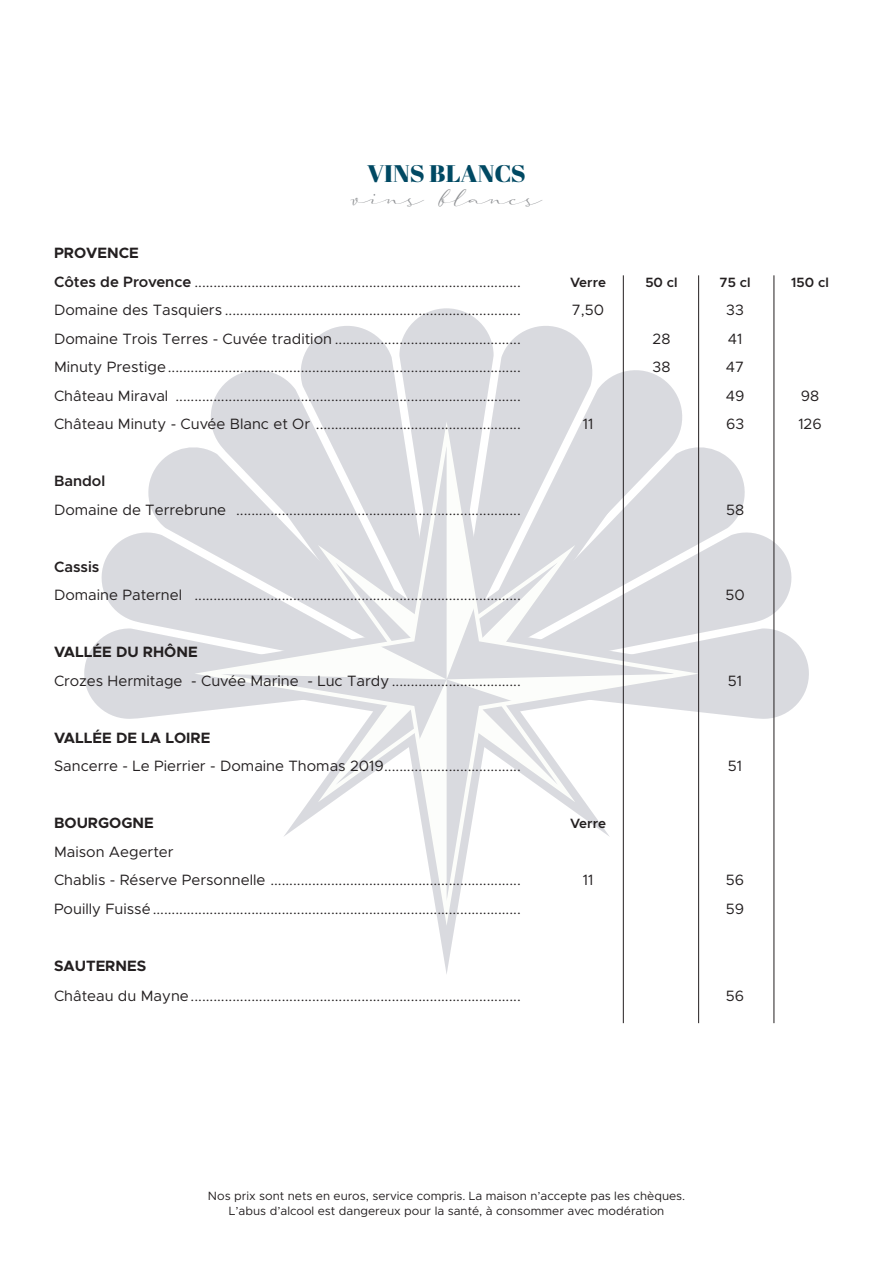
<style>
.page{position:relative;width:893px;height:1263px;background:#fff}
.page>*{position:absolute;margin:0;border:0;box-sizing:border-box;transform-origin:0 0}
.t1{font:28.2px "a Auto Signature";color:#8f9194}
.t2{font:24px "Abril Fatface";color:#004963;scale:1.04 1}
.t3{font:15px "Metropolis";color:#231f20}
.t4{font:700 15px "Metropolis";color:#231f20}
.t5{font:600 15px "Metropolis";color:#231f20}
.t6{font:600 13.5px "Metropolis";color:#231f20}
.t7{font:12px/14.4px "Metropolis";color:#231f20;text-align:center}
.s1{font-weight:600}
</style>
<div class="page">
<svg style="left:84px;top:308px;width:725px;height:605px"></svg>
<hr style="left:623px;top:275px;width:1px;height:748px;background:#231f20">
<hr style="left:698px;top:275px;width:1px;height:748px;background:#231f20">
<hr style="left:774px;top:275px;width:1px;height:748px;background:#231f20">
<p class="t2" style="left:367px;top:156px;width:154px">VINS BLANCS</p>
<p class="t1" style="left:351px;top:178px;width:193px">vins blancs</p>
<p class="t4" style="left:54px;top:244px;width:86px">PROVENCE</p>
<p class="t3" style="left:54px;top:272px;width:468px"><span class="s1">Côtes de Provence</span> ......................................................................................</p>
<p class="t6" style="left:570px;top:274px;width:38px">Verre</p>
<p class="t6" style="left:645px;top:274px;width:34px">50 cl</p>
<p class="t6" style="left:719px;top:274px;width:33px">75 cl</p>
<p class="t6" style="left:791px;top:274px;width:39px">150 cl</p>
<p class="t3" style="left:54px;top:301px;width:468px">Domaine des Tasquiers ..............................................................................</p>
<p class="t3" style="left:572px;top:301px;width:34px">7,50</p>
<p class="t3" style="left:726px;top:301px;width:19px">33</p>
<p class="t3" style="left:54px;top:329px;width:468px">Domaine Trois Terres - Cuvée tradition .................................................</p>
<p class="t3" style="left:653px;top:329px;width:19px">28</p>
<p class="t3" style="left:728px;top:329px;width:16px">41</p>
<p class="t3" style="left:54px;top:358px;width:468px">Minuty Prestige.............................................................................................</p>
<p class="t3" style="left:653px;top:358px;width:19px">38</p>
<p class="t3" style="left:726px;top:358px;width:20px">47</p>
<p class="t3" style="left:54px;top:386px;width:468px">Château Miraval ...........................................................................................</p>
<p class="t3" style="left:726px;top:386px;width:20px">49</p>
<p class="t3" style="left:801px;top:386px;width:20px">98</p>
<p class="t3" style="left:54px;top:415px;width:468px">Château Minuty - Cuvée Blanc et Or ......................................................</p>
<p class="t3" style="left:583px;top:415px;width:12px">11</p>
<p class="t3" style="left:726px;top:415px;width:20px">63</p>
<p class="t3" style="left:798px;top:415px;width:25px">126</p>
<p class="t5" style="left:54px;top:472px;width:53px">Bandol</p>
<p class="t3" style="left:54px;top:500px;width:468px">Domaine de Terrebrune ...........................................................................</p>
<p class="t3" style="left:726px;top:500px;width:20px">58</p>
<p class="t5" style="left:54px;top:557px;width:47px">Cassis</p>
<p class="t3" style="left:54px;top:586px;width:468px">Domaine Paternel ......................................................................................</p>
<p class="t3" style="left:725px;top:586px;width:21px">50</p>
<p class="t4" style="left:54px;top:643px;width:145px">VALLÉE DU RHÔNE</p>
<p class="t3" style="left:54px;top:671px;width:468px">Crozes Hermitage - Cuvée Marine - Luc Tardy ..................................</p>
<p class="t3" style="left:728px;top:671px;width:16px">51</p>
<p class="t4" style="left:54px;top:728px;width:158px">VALLÉE DE LA LOIRE</p>
<p class="t3" style="left:54px;top:757px;width:468px">Sancerre - Le Pierrier - Domaine Thomas 2019....................................</p>
<p class="t3" style="left:728px;top:757px;width:16px">51</p>
<p class="t4" style="left:54px;top:814px;width:101px">BOURGOGNE</p>
<p class="t6" style="left:570px;top:815px;width:38px">Verre</p>
<p class="t3" style="left:54px;top:842px;width:121px">Maison Aegerter</p>
<p class="t3" style="left:54px;top:871px;width:468px">Chablis - Réserve Personnelle ..................................................................</p>
<p class="t3" style="left:583px;top:871px;width:12px">11</p>
<p class="t3" style="left:726px;top:871px;width:20px">56</p>
<p class="t3" style="left:54px;top:899px;width:468px">Pouilly Fuissé.................................................................................................</p>
<p class="t3" style="left:726px;top:899px;width:20px">59</p>
<p class="t4" style="left:54px;top:956px;width:94px">SAUTERNES</p>
<p class="t3" style="left:54px;top:986px;width:468px">Château du Mayne.......................................................................................</p>
<p class="t3" style="left:726px;top:986px;width:20px">56</p>
<p class="t7" style="left:208px;top:1189px;width:479px">Nos prix sont nets en euros, service compris. La maison n’accepte pas les chèques.<br>L’abus d’alcool est dangereux pour la santé, à consommer avec modération</p>
</div>
